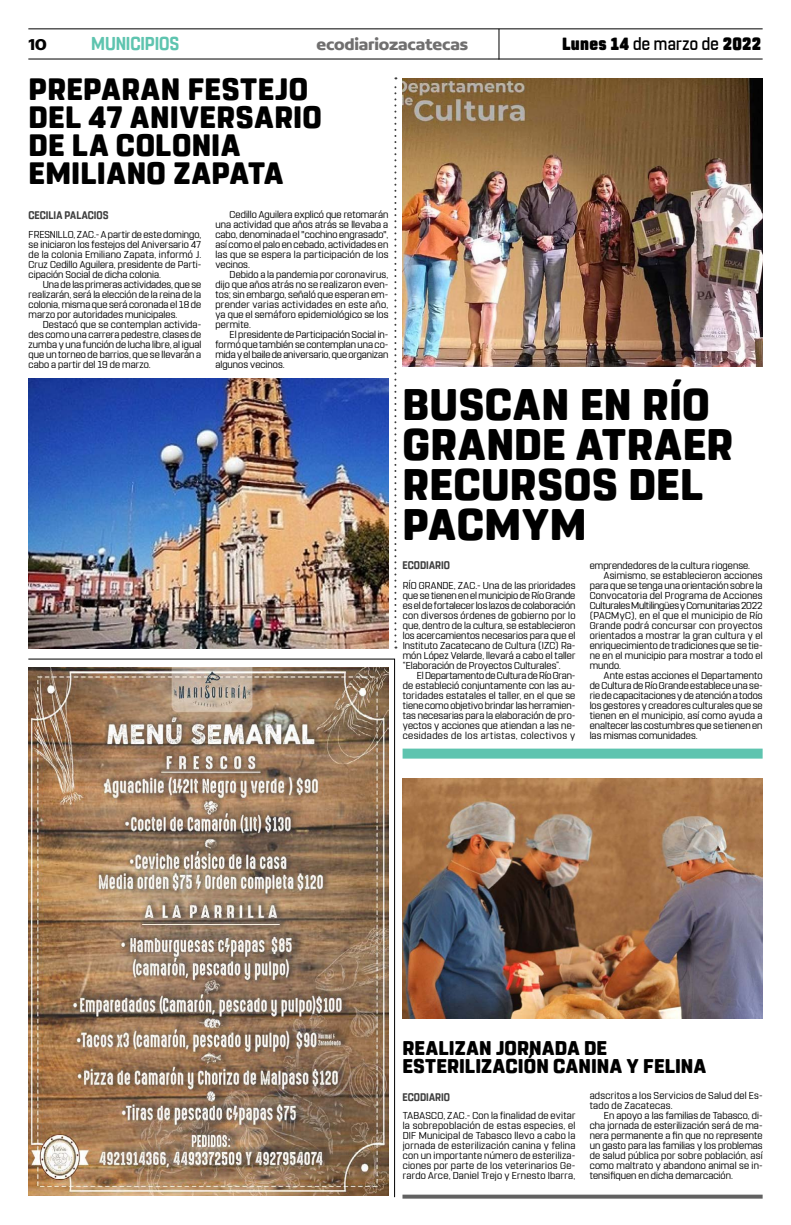
<style>
.page{position:relative;width:791px;height:1225px;background:#fff}
.page>*{position:absolute;margin:0;border:0;box-sizing:border-box;transform-origin:0 0}
.t1{font:800 44px/40px "Rohn Rounded";letter-spacing:.01em;color:#000}
.t2{font:800 30.8px/28px "Rohn Rounded";letter-spacing:.015em;color:#000}
.t3{font:800 19.8px/18px "Rohn Rounded";letter-spacing:.01em;color:#000}
.t4{font:700 18.6px "Rohn Rounded";letter-spacing:-.01em;color:#5ec4af;scale:.91 1}
.t5{font:900 17.6px "Rohn Rounded";letter-spacing:.02em;color:#000;scale:.91 1}
.t6{font:700 16.9px "Concord";letter-spacing:-.01em;color:#706f6f}
.t7{font:700 16.9px "Concord";color:#000}
.t8{font:700 11px "Rohn Rounded";letter-spacing:.005em;color:#3d3d3d;scale:.91 1}
.t9{font:10px/10px "Rohn Rounded";letter-spacing:.01em;color:#000;text-align:justify}
.t10{font:10px "Rohn Rounded";letter-spacing:-.02em;color:#000}
.t11{font:10px "Rohn Rounded";letter-spacing:.03em;color:#000}
.s1{font-weight:500}
</style>
<div class="page">
<hr style="left:28px;top:28px;width:735px;height:1px;background:#000">
<hr style="left:28px;top:59px;width:735px;height:1px;background:#000">
<hr style="left:498px;top:29px;width:1px;height:31px;background:#000">
<svg style="left:394px;top:77px;width:2px;height:571px"></svg>
<svg style="left:28px;top:658px;width:368px;height:540px"></svg>
<div style="left:403px;top:748px;width:360px;height:10px;background:#5ec4af"></div>
<svg style="left:402px;top:1194px;width:361px;height:4px"></svg>
<img style="left:28px;top:667px;width:360px;height:528px">
<img style="left:403px;top:78px;width:360px;height:289px">
<img style="left:29px;top:378px;width:359px;height:270px">
<img style="left:403px;top:779px;width:360px;height:239px">
<h3 class="t7" style="left:28px;top:34px;width:20px">10</h3>
<h3 class="t4" style="left:91px;top:32px;width:98px">MUNICIPIOS</h3>
<h3 class="t6" style="left:316px;top:34px;width:153px">ecodiariozacatecas</h3>
<h3 class="t5" style="left:562px;top:33px;width:220px">Lunes 14 <span class="s1">de marzo de</span> 2022</h3>
<h2 class="t2" style="left:29px;top:76px;width:295px">PREPARAN FESTEJO<br>DEL 47 ANIVERSARIO<br>DE LA COLONIA<br>EMILIANO ZAPATA</h2>
<p class="t8" style="left:28px;top:209px;width:90px">CECILIA PALACIOS</p>
<p class="t9" style="left:29px;top:230px;width:174px">FRESNILLO, ZAC.- A partir de este domingo, se iniciaron los festejos del Aniversario 47 de la colonia Emiliano Zapata, informó J.<br>Cruz Cedillo Aguilera, presidente de Parti&shy;cipación Social de dicha colonia.</p>
<p class="t9" style="left:29px;top:280px;width:174px;text-indent:14px">Una de las primeras actividades, que se realizarán, será la elección de la reina de la colonia, misma que será coronada el 18 de marzo por autoridades municipales.</p>
<p class="t9" style="left:29px;top:320px;width:174px;text-indent:14px">Destacó que se contemplan activida&shy;des como una carrera pedestre, clases de zumba y una función de lucha libre, al igual que un torneo de barrios, que se llevarán a cabo a partir del 19 de marzo.</p>
<p class="t9" style="left:215px;top:210px;width:174px;text-indent:14px">Cedillo Aguilera explicó que retomarán una actividad que años atrás se llevaba a cabo, denominada el "cochino engrasado", así como el palo en cebado, actividades en las que se espera la participación de los vecinos.</p>
<p class="t9" style="left:215px;top:270px;width:174px;text-indent:14px">Debido a la pandemia por coronavirus, dijo que años atrás no se realizaron even&shy;tos; sin embargo, señaló que esperan em&shy;prender varias actividades en este año, ya que el semáforo epidemiológico se los permite.</p>
<p class="t9" style="left:215px;top:330px;width:174px;text-indent:14px">El presidente de Participación Social in&shy;formó que también se contemplan una co&shy;mida y el baile de aniversario, que organizan algunos vecinos.</p>
<h1 class="t1" style="left:403px;top:385px;width:332px">BUSCAN EN RÍO<br>GRANDE ATRAER<br>RECURSOS DEL<br>PACMYM</h1>
<p class="t8" style="left:402px;top:558px;width:54px">ECODIARIO</p>
<p class="t9" style="left:403px;top:580px;width:174px">RÍO GRANDE, ZAC.- Una de las prioridades que se tienen en el municipio de Río Grande es el de fortalecer los lazos de colaboración con diversos órdenes de gobierno por lo que, dentro de la cultura, se establecieron los acercamientos necesarios para que el Instituto Zacatecano de Cultura (IZC) Ra&shy;món López Velarde, llevará a cabo el taller “Elaboración de Proyectos Culturales”.</p>
<p class="t9" style="left:403px;top:670px;width:174px;text-indent:14px">El Departamento de Cultura de Río Gran&shy;de estableció conjuntamente con las au&shy;toridades estatales el taller, en el que se tiene como objetivo brindar las herramien&shy;tas necesarias para la elaboración de pro&shy;yectos y acciones que atiendan a las ne&shy;cesidades de los artistas, colectivos y</p>
<p class="t9" style="left:590px;top:560px;width:162px">emprendedores de la cultura riogense.</p>
<p class="t9" style="left:604px;top:570px;width:160px">Asimismo, se establecieron acciones</p>
<p class="t9" style="left:590px;top:580px;width:174px">para que se tenga una orientación sobre la</p>
<p class="t9" style="left:590px;top:590px;width:174px">Convocatoria del Programa de Acciones</p>
<p class="t10" style="left:590px;top:599px;width:174px">Culturales Multilingües y Comunitarias 2022</p>
<p class="t9" style="left:590px;top:610px;width:174px">(PACMyC), en el que el municipio de Río</p>
<p class="t11" style="left:590px;top:619px;width:174px">Grande podrá concursar con proyectos</p>
<p class="t9" style="left:590px;top:630px;width:174px">orientados a mostrar la gran cultura y el</p>
<p class="t9" style="left:590px;top:640px;width:174px">enriquecimiento de tradiciones que se tie-</p>
<p class="t9" style="left:590px;top:650px;width:174px">ne en el municipio para mostrar a todo el</p>
<p class="t9" style="left:590px;top:660px;width:33px">mundo.</p>
<p class="t9" style="left:604px;top:670px;width:160px">Ante estas acciones el Departamento</p>
<p class="t9" style="left:590px;top:680px;width:174px">de Cultura de Río Grande establece una se-</p>
<p class="t9" style="left:590px;top:690px;width:174px">rie de capacitaciones y de atención a todos</p>
<p class="t9" style="left:590px;top:700px;width:174px">los gestores y creadores culturales que se</p>
<p class="t9" style="left:590px;top:710px;width:174px">tienen en el municipio, así como ayuda a</p>
<p class="t9" style="left:590px;top:720px;width:174px">enaltecer las costumbres que se tienen en</p>
<p class="t9" style="left:590px;top:730px;width:109px">las mismas comunidades.</p>
<h3 class="t3" style="left:403px;top:1039px;width:305px">REALIZAN JORNADA DE<br>ESTERILIZACIÓN CANINA Y FELINA</h3>
<p class="t8" style="left:402px;top:1090px;width:54px">ECODIARIO</p>
<p class="t9" style="left:403px;top:1110px;width:174px">TABASCO, ZAC.- Con la finalidad de evitar la sobrepoblación de estas especies, el DIF Municipal de Tabasco llevo a cabo la jornada de esterilización canina y felina con un importante número de esteriliza&shy;ciones por parte de los veterinarios Ge&shy;rardo Arce, Daniel Trejo y Ernesto Ibarra,</p>
<p class="t9" style="left:590px;top:1090px;width:174px">adscritos a los Servicios de Salud del Es&shy;tado de Zacatecas.</p>
<p class="t9" style="left:590px;top:1110px;width:174px;text-indent:14px">En apoyo a las familias de Tabasco, di&shy;cha jornada de esterilización será de ma&shy;nera permanente a fin que no represente un gasto para las familias y los problemas de salud pública por sobre población, así como maltrato y abandono animal se in&shy;tensifiquen en dicha demarcación.</p>
</div>
